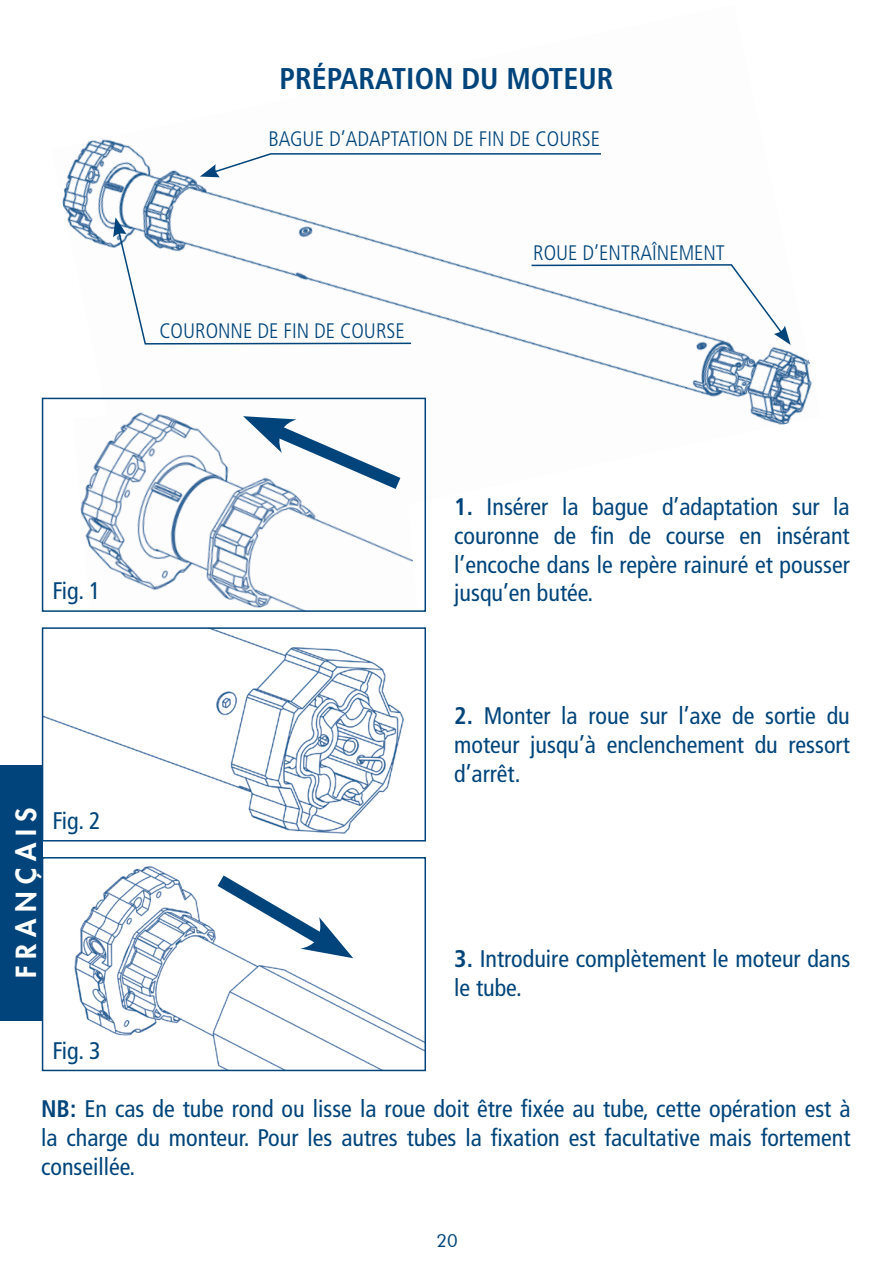
<style>
.page{position:relative;width:893px;height:1276px;background:#fff}
.page>*{position:absolute;margin:0;border:0;box-sizing:border-box;transform-origin:0 0}
.t1{font:700 condensed 30px "Frutiger LT Std";color:#00447b}
.t2{font:800 27px "Futura Std";letter-spacing:.255em;color:#fff}
.t3{font:condensed 24px/28.8px "Frutiger LT Std";color:#00447b;text-align:justify}
.t4{font:300 condensed 21px "Frutiger LT Std";color:#00447b}
.t5{font:18px "Futura BT";color:#00447b}
.s1{font-weight:700}
</style>
<div class="page">
<img style="left:51px;top:138px;width:761px;height:287px">
<svg style="left:200px;top:152px;width:402px;height:25px"></svg>
<svg style="left:530px;top:263px;width:261px;height:82px"></svg>
<svg style="left:113px;top:217px;width:300px;height:128px"></svg>
<img style="left:73px;top:401px;width:344px;height:208px">
<div style="left:42px;top:398px;width:384px;height:214px;border:2px solid #00447b"></div>
<img style="left:45px;top:630px;width:358px;height:203px">
<div style="left:42px;top:627px;width:384px;height:214px;border:2px solid #00447b"></div>
<img style="left:74px;top:866px;width:349px;height:202px">
<div style="left:42px;top:857px;width:384px;height:214px;border:2px solid #00447b"></div>
<svg style="left:243px;top:412px;width:171px;height:87px"></svg>
<svg style="left:204px;top:866px;width:149px;height:93px"></svg>
<div style="left:0;top:765px;width:43px;height:255px;background:#00447b"></div>
<p class="t1" style="left:280px;top:61px;width:335px">PRÉPARATION DU MOTEUR</p>
<p class="t4" style="left:268px;top:127px;width:333px">BAGUE D’ADAPTATION DE FIN DE COURSE</p>
<p class="t4" style="left:159px;top:318px;width:247px">COURONNE DE FIN DE COURSE</p>
<p class="t4" style="left:533px;top:240px;width:193px">ROUE D’ENTRAÎNEMENT</p>
<p class="t3" style="left:52px;top:577px;width:50px">Fig. 1</p>
<p class="t2" style="left:9px;top:978px;width:172px;rotate:-90deg">FRANÇAIS</p>
<p class="t3" style="left:52px;top:806px;width:50px">Fig. 2</p>
<p class="t3" style="left:52px;top:1036px;width:50px">Fig. 3</p>
<p class="t3" style="left:454px;top:492px;width:397px"><span class="s1">1.</span> Insérer la bague d’adaptation sur la couronne de fin de course en insérant l’encoche dans le repère rainuré et pousser jusqu’en butée.</p>
<p class="t3" style="left:454px;top:701px;width:397px"><span class="s1">2.</span> Monter la roue sur l’axe de sortie du moteur jusqu’à enclenchement du ressort d’arrêt.</p>
<p class="t3" style="left:454px;top:944px;width:398px"><span class="s1">3.</span> Introduire complètement le moteur dans le tube.</p>
<p class="t3" style="left:41px;top:1095px;width:811px"><span class="s1">NB:</span> En cas de tube rond ou lisse la roue doit être fixée au tube, cette opération est à la charge du monteur. Pour les autres tubes la fixation est facultative mais fortement conseillée.</p>
<p class="t5" style="left:437px;top:1229px;width:23px">20</p>
</div>
